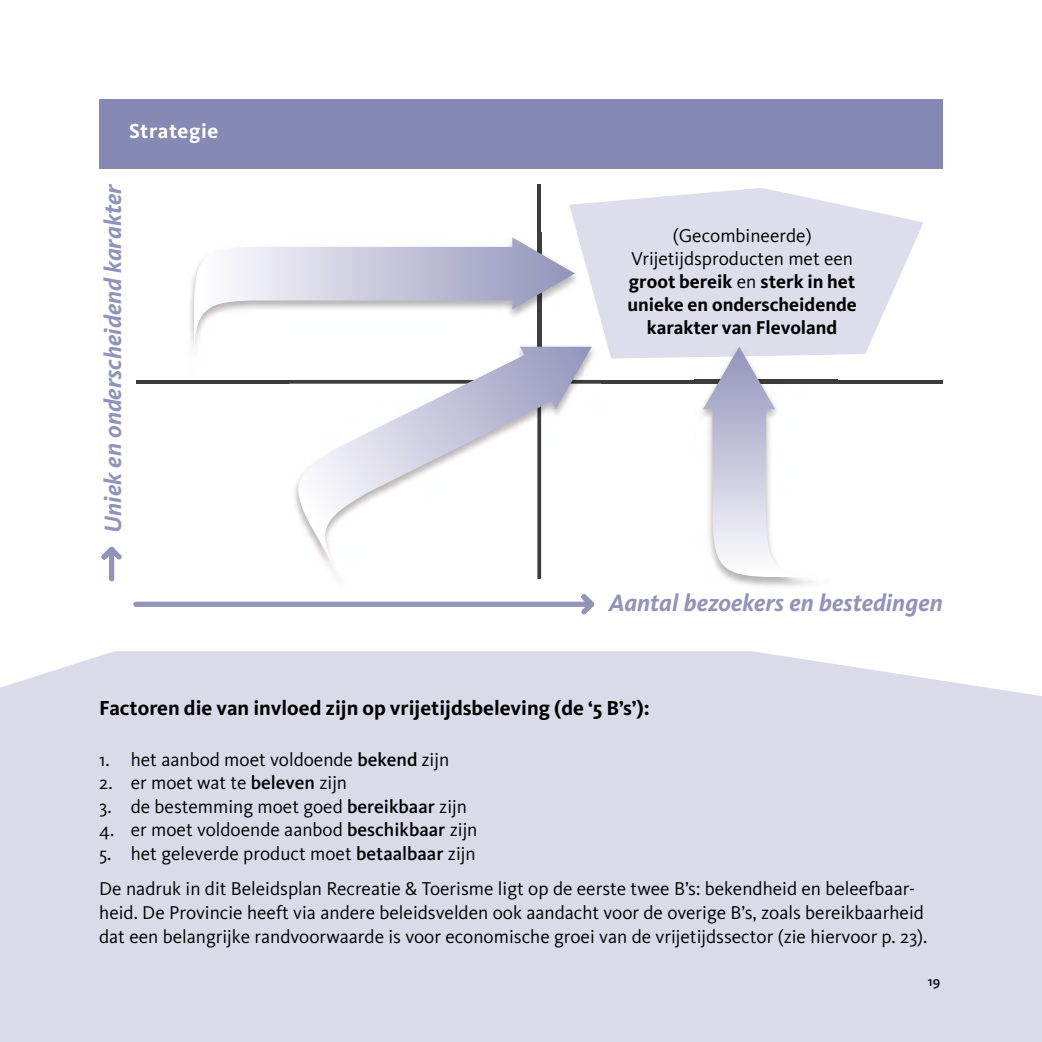
<style>
.page{position:relative;width:1042px;height:1042px;background:#fff}
.page>*{position:absolute;margin:0;border:0;box-sizing:border-box;transform-origin:0 0}
.t1{font:italic 700 24.5px "Kievit OT";color:#9193ba}
.t2{font:700 21px "Kievit OT";color:#000}
.t3{font:700 21px "Kievit OT";letter-spacing:.03em;color:#fff}
.t4{font:19.25px/35.5px "Kievit OT";color:#000}
.t5{font:700 19.25px/23.1px "Kievit OT";color:#000;text-align:center}
.t6{font:500 14px "Kievit OT";color:#050b15}
.s1{font-weight:400}
.s2{font-weight:500}
</style>
<div class="page">
<div style="left:0;top:651px;width:1042px;height:391px;background:#dbdae9"></div>
<svg style="left:569px;top:188px;width:354px;height:170px;fill:#deddeb"></svg>
<hr style="left:537px;top:185px;width:4px;height:394px;background:#3c3c3b">
<hr style="left:136px;top:380px;width:807px;height:3px;background:#3c3c3b">
<svg style="left:101px;top:547px;width:21px;height:34px"></svg>
<svg style="left:133px;top:594px;width:461px;height:21px"></svg>
<img style="left:190px;top:233px;width:394px;height:115px">
<img style="left:577px;top:233px;width:7px;height:25px">
<img style="left:537px;top:233px;width:4px;height:4px">
<svg style="left:194px;top:237px;width:381px;height:111px"></svg>
<img style="left:694px;top:357px;width:144px;height:230px">
<img style="left:694px;top:342px;width:144px;height:15px">
<img style="left:694px;top:380px;width:144px;height:3px">
<svg style="left:703px;top:347px;width:126px;height:230px"></svg>
<img style="left:289px;top:342px;width:295px;height:5px">
<svg style="left:287px;top:347px;width:305px;height:232px"></svg>
<div style="left:99px;top:99px;width:844px;height:70px;background:#8589b3"></div>
<h3 class="t3" style="left:129px;top:119px;width:91px">Strategie</h3>
<p class="t1" style="left:98px;top:533px;width:351px;rotate:-90deg">Uniek en onderscheidend karakter</p>
<p class="t5" style="left:627px;top:224px;width:231px"><span class="s1">(Gecombineerde)<br>Vrijetijdsproducten met een </span>groot bereik <span class="s1">en</span> sterk in het unieke en onderscheidende karakter van Flevoland</p>
<p class="t1" style="left:609px;top:588px;width:335px">Aantal bezoekers en bestedingen</p>
<p class="t2" style="left:99px;top:695px;width:552px">Factoren die van invloed zijn op vrijetijdsbeleving (de ‘5 B’s’):</p>
<p class="t4" style="left:99px;top:741px;width:351px">1. het aanbod moet voldoende <span class="s2">bekend</span> zijn</p>
<p class="t4" style="left:99px;top:765px;width:249px">2. er moet wat te <span class="s2">beleven</span> zijn</p>
<p class="t4" style="left:99px;top:788px;width:369px">3. de bestemming moet goed <span class="s2">bereikbaar</span> zijn</p>
<p class="t4" style="left:99px;top:812px;width:380px">4. er moet voldoende aanbod <span class="s2">beschikbaar</span> zijn</p>
<p class="t4" style="left:99px;top:835px;width:817px">5. het geleverde product moet <span class="s2">betaalbaar</span> zijn<br>De nadruk in dit Beleidsplan Recreatie &amp; Toerisme ligt op de eerste twee B’s: bekendheid en beleefbaar-</p>
<p class="t4" style="left:99px;top:900px;width:830px;line-height:23.6px">heid. De Provincie heeft via andere beleidsvelden ook aandacht voor de overige B’s, zoals bereikbaarheid dat een belangrijke randvoorwaarde is voor economische groei van de vrijetijdssector (zie hiervoor p. 23).</p>
<p class="t6" style="left:928px;top:973px;width:14px">19</p>
</div>
